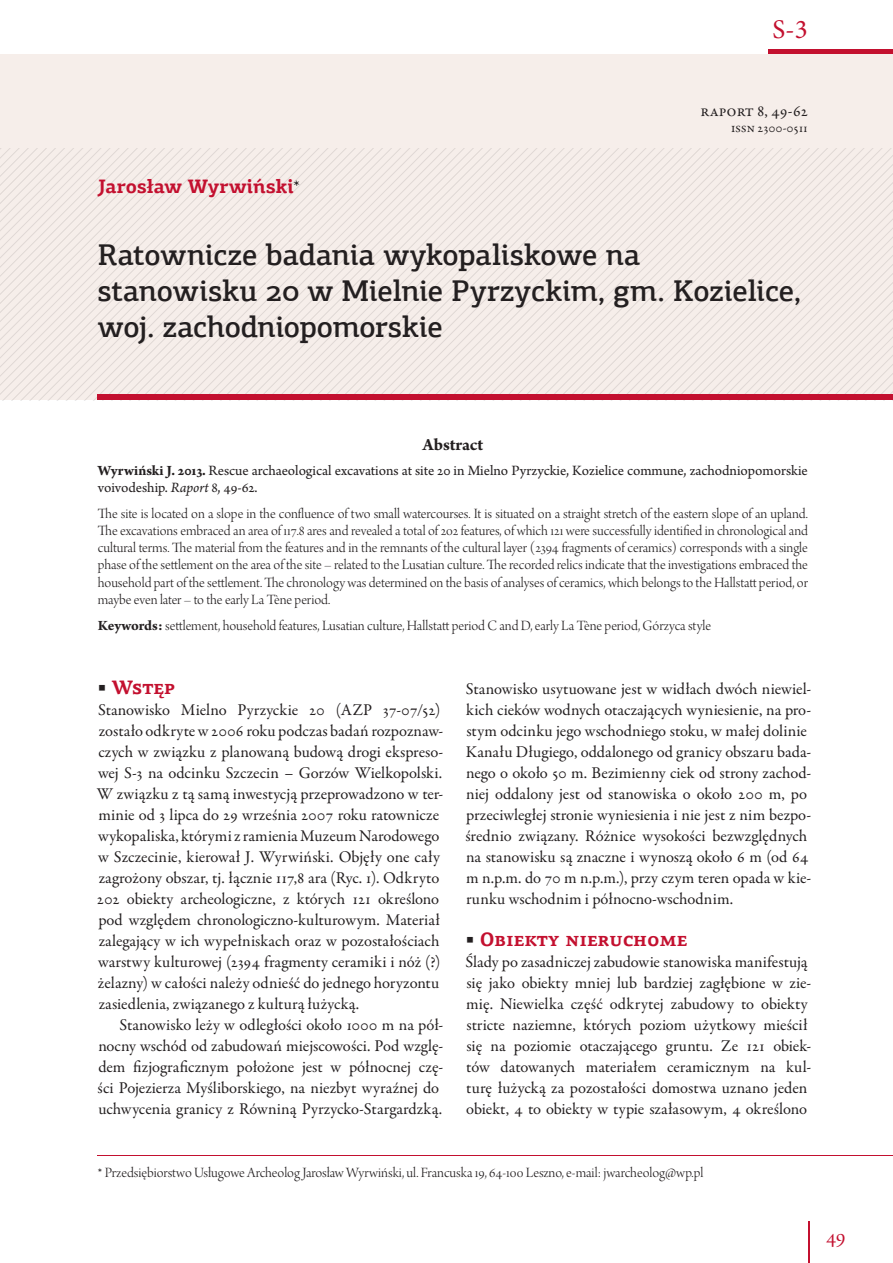
<style>
.page{position:relative;width:893px;height:1263px;background:#fff}
.page>*{position:absolute;margin:0;border:0;box-sizing:border-box;transform-origin:0 0}
.t1{font:500 30px/36px "PF Agora Slab Pro";letter-spacing:-.01em;color:#231f20}
.t2{font:27px "Minion Pro";color:#c3102f}
.t3{font:21px "Adobe Garamond Pro";color:#c3102f}
.t4{font:700 19.5px "PF Agora Serif Pro";color:#c3102f}
.t5{font:700 19.5px "PF Agora Slab Pro";letter-spacing:.005em;color:#c3102f}
.t6{font:700 18px "Arno Pro";color:#231f20}
.t7{font:16.5px/21px "Garamond Premr Pro";color:#231f20}
.t8{font:15px/17.2px "Arno Pro Light Display";color:#231f20;text-align:justify}
.t9{font:15px/17.2px "Arno Pro";color:#231f20}
.t10{font:13.5px "Garamond Premr Pro";letter-spacing:-.01em;color:#231f20}
.s1{font-family:"Garamond Premr Pro";font-weight:400;color:#231f20}
.s2{font-weight:700}
.s3{font-style:italic}
.s4{font-family:"Arno Pro";font-weight:700}
.s5{font-family:"Garamond Premr Pro";font-size:13.5px}
</style>
<div class="page">
<div style="left:769px;top:49px;width:124px;height:6px;background:#c3102f"></div>
<hr style="left:808px;top:1221px;width:1px;height:42px;background:#c3102f">
<div style="left:0;top:55px;width:893px;height:345px;background:#f6eeea"></div>
<svg style="left:0;top:148px;width:893px;height:252px"></svg>
<div style="left:98px;top:395px;width:795px;height:5px;background:#c3102f"></div>
<hr style="left:98px;top:1155px;width:795px;height:1px;background:#c3102f">
<h2 class="t2" style="left:772px;top:13px;width:37px">S-3</h2>
<p class="t5" style="left:98px;top:174px;width:204px">Jarosław Wyrwiński<span class="s1">*</span></p>
<p class="t7" style="left:700px;top:101px;width:109px">raport 8, 49-62</p>
<p class="t10" style="left:731px;top:120px;width:78px">issn 2300-0511</p>
<h1 class="t1" style="left:98px;top:237px;width:705px">Ratownicze badania wykopaliskowe na stanowisku 20 w Mielnie Pyrzyckim, gm. Kozielice, woj. zachodniopomorskie</h1>
<p class="t6" style="left:422px;top:434px;width:62px">Abstract</p>
<p class="t9" style="left:98px;top:462px;width:712px"><span class="s2">Wyrwiński J. 2013.</span> Rescue archaeological excavations at site 20 in Mielno Pyrzyckie, Kozielice commune, zachodniopomorskie voivodeship. <span class="s3">Raport</span> 8, 49-62.</p>
<p class="t8" style="left:98px;top:505px;width:712px">The site is located on a slope in the confluence of two small watercourses. It is situated on a straight stretch of the eastern slope of an upland.<br>The excavations embraced an area of 117.8 ares and revealed a total of 202 features, of which 121 were successfully identified in chronological and cultural terms. The material from the features and in the remnants of the cultural layer (2394 fragments of ceramics) corresponds with a single phase of the settlement on the area of the site – related to the Lusatian culture. The recorded relics indicate that the investigations embraced the household part of the settlement. The chronology was determined on the basis of analyses of ceramics, which belongs to the Hallstatt period, or maybe even later – to the early La Tène period.</p>
<p class="t8" style="left:98px;top:617px;width:615px"><span class="s4">Keywords:</span> settlement, household features, Lusatian culture, Hallstatt period C and D, early La Tène period, Górzyca style</p>
<p class="t4" style="left:98px;top:675px;width:78px"><sup>■</sup> Wstęp</p>
<p class="t7" style="left:97px;top:700px;width:348px">Stanowisko Mielno Pyrzyckie 20 (AZP 37-07/52) zostało odkryte w 2006 roku podczas badań rozpoznaw&shy;czych w związku z planowaną budową drogi ekspreso&shy;wej S-3 na odcinku Szczecin – Gorzów Wielkopolski.<br>W związku z tą samą inwestycją przeprowadzono w ter&shy;minie od 3 lipca do 29 września 2007 roku ratownicze wykopaliska, którymi z ramienia Muzeum Narodowego w Szczecinie, kierował J. Wyrwiński. Objęły one cały zagrożony obszar, tj. łącznie 117,8 ara (Ryc. 1). Odkryto 202 obiekty archeologiczne, z których 121 określono pod względem chronologiczno-kulturowym. Materiał zalegający w ich wypełniskach oraz w pozostałościach warstwy kulturowej (2394 fragmenty ceramiki i nóż (?) żelazny) w całości należy odnieść do jednego horyzontu zasiedlenia, związanego z kulturą łużycką.</p>
<p class="t7" style="left:98px;top:1015px;width:347px;text-indent:22px">Stanowisko leży w odległości około 1000 m na pół&shy;nocny wschód od zabudowań miejscowości. Pod wzglę&shy;dem fizjograficznym położone jest w północnej czę&shy;ści Pojezierza Myśliborskiego, na niezbyt wyraźnej do uchwycenia granicy z Równiną Pyrzycko-Stargardzką.</p>
<p class="t7" style="left:465px;top:679px;width:347px">Stanowisko usytuowane jest w widłach dwóch niewiel&shy;kich cieków wodnych otaczających wyniesienie, na pro&shy;stym odcinku jego wschodniego stoku, w małej dolinie Kanału Długiego, oddalonego od granicy obszaru bada&shy;nego o około 50 m. Bezimienny ciek od strony zachod&shy;niej oddalony jest od stanowiska o około 200 m, po przeciwległej stronie wyniesienia i nie jest z nim bezpo&shy;średnio związany. Różnice wysokości bezwzględnych na stanowisku są znaczne i wynoszą około 6 m (od 64 m n.p.m. do 70 m n.p.m.), przy czym teren opada w kie&shy;runku wschodnim i północno-wschodnim.</p>
<p class="t4" style="left:466px;top:927px;width:223px"><sup>■</sup> Obiekty nieruchome</p>
<p class="t7" style="left:465px;top:952px;width:347px">Ślady po zasadniczej zabudowie stanowiska manifestują się jako obiekty mniej lub bardziej zagłębione w zie&shy;mię. Niewielka część odkrytej zabudowy to obiekty stricte naziemne, których poziom użytkowy mieścił się na poziomie otaczającego gruntu. Ze 121 obiek&shy;tów datowanych materiałem ceramicznym na kul&shy;turę łużycką za pozostałości domostwa uznano jeden obiekt, 4 to obiekty w typie szałasowym, 4 określono</p>
<p class="t8" style="left:98px;top:1165px;width:607px"><span class="s5">*</span> Przedsiębiorstwo Usługowe Archeolog Jarosław Wyrwiński, ul. Francuska 19, 64-100 Leszno, e-mail: jwarcheolog@wp.pl</p>
<p class="t3" style="left:826px;top:1224px;width:21px">49</p>
</div>
